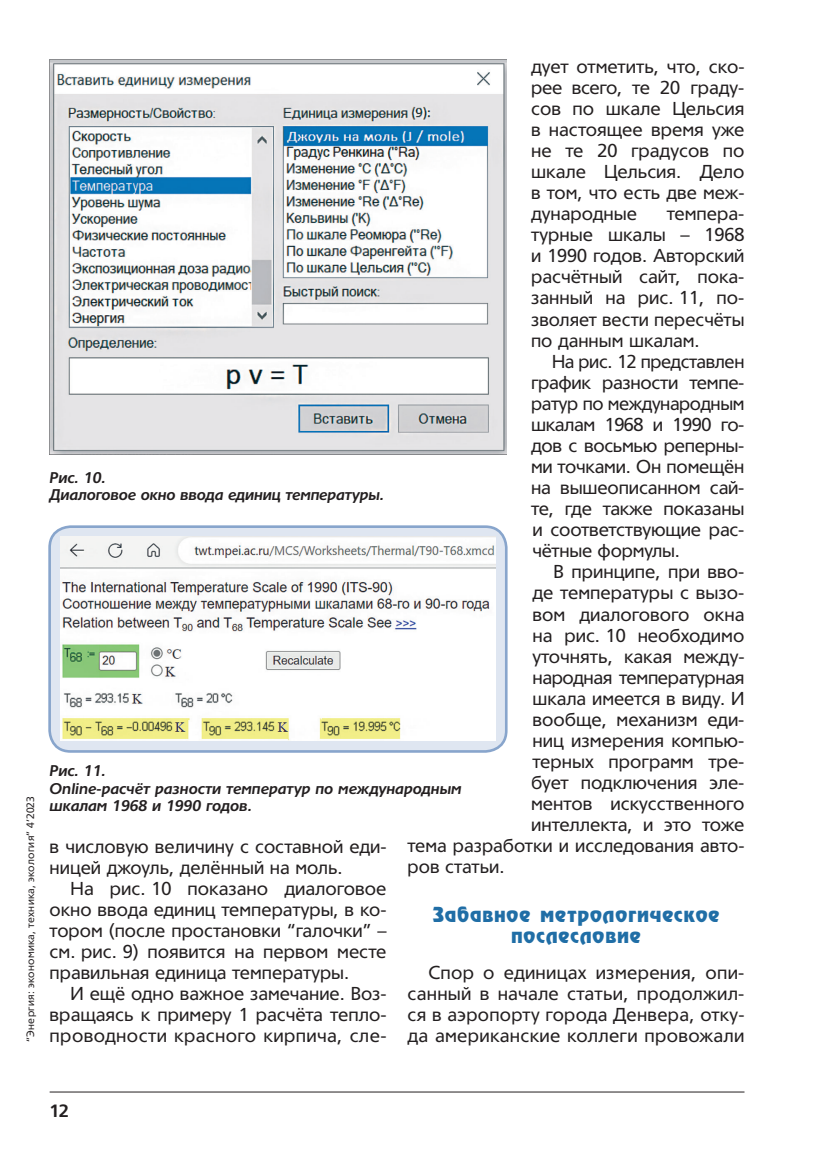
<style>
.page{position:relative;width:814px;height:1166px;background:#fff}
.page>*{position:absolute;margin:0;border:0;box-sizing:border-box;transform-origin:0 0}
.t1{font:22.75px/21px "Regata";letter-spacing:.02em;color:#206ea6;text-align:center}
.t2{font:18.38px/21px "Tornado Cyr";color:#231f20;text-align:justify}
.t3{font:18.38px "Tornado Cyr";letter-spacing:-.02em;color:#231f20}
.t4{font:700 17.5px "Tornado Cyr";color:#231f20}
.t5{font:italic 700 15.22px/17.5px "Tornado Cyr";color:#231f20}
.t6{font:10.5px "Tornado Cyr";letter-spacing:.03em;color:#231f20}
</style>
<div class="page">
<hr style="left:50px;top:1091px;width:694px;height:1px;background:#231f20">
<img style="left:50px;top:60px;width:456px;height:394px">
<div style="left:50px;top:527px;width:456px;height:224px;background:#dfe6f1;border-radius:21px"></div>
<div style="left:48px;top:525px;width:459px;height:228px;border:3px solid #88a5cc;border-radius:21px"></div>
<img style="left:60px;top:537px;width:435px;height:203px">
<p class="t6" style="left:23px;top:1041px;width:247px;rotate:-90deg">“Энергия: экономика, техника, экология” 4’2023</p>
<p class="t2" style="left:531px;top:55px;width:215px">дует отметить, что, ско&shy;рее всего, те 20 граду&shy;сов по шкале Цельсия в настоящее время уже не те 20 градусов по шкале Цельсия. Дело в том, что есть две меж&shy;дународные</p>
<p class="t2" style="left:531px;top:202px;width:215px;text-indent:136px">темпера&shy;турные шкалы – 1968 и 1990 годов. Авторский расчётный сайт, пока&shy;занный на рис. 11, по&shy;зволяет вести пересчёты по данным шкалам.</p>
<p class="t2" style="left:531px;top:349px;width:215px;text-indent:21px">На рис. 12 представлен график разности темпе&shy;ратур по международным шкалам 1968 и 1990 го&shy;дов с восьмью реперны&shy;ми точками. Он помещён на вышеописанном сай&shy;те, где также показаны и соответствующие рас&shy;чётные формулы.</p>
<p class="t2" style="left:553px;top:560px;width:192px">В принципе, при вво-</p>
<p class="t2" style="left:532px;top:581px;width:213px">де температуры с вызо-</p>
<p class="t2" style="left:532px;top:602px;width:213px">вом диалогового окна</p>
<p class="t2" style="left:532px;top:623px;width:213px">на рис. 10 необходимо</p>
<p class="t2" style="left:532px;top:644px;width:212px">уточнять, какая между-</p>
<p class="t3" style="left:532px;top:664px;width:213px">народная температурная</p>
<p class="t2" style="left:532px;top:687px;width:214px">шкала имеется в виду. И</p>
<p class="t2" style="left:532px;top:708px;width:213px">вообще, механизм еди-</p>
<p class="t2" style="left:532px;top:729px;width:213px">ниц измерения компью-</p>
<p class="t2" style="left:532px;top:750px;width:213px">терных программ тре-</p>
<p class="t2" style="left:531px;top:771px;width:215px">бует подключения эле-</p>
<p class="t2" style="left:531px;top:792px;width:215px">ментов искусственного</p>
<p class="t3" style="left:531px;top:812px;width:215px">интеллекта, и это тоже</p>
<p class="t2" style="left:407px;top:834px;width:338px">тема разработки и исследования авто-</p>
<p class="t2" style="left:407px;top:855px;width:98px">ров статьи.</p>
<p class="t1" style="left:432px;top:904px;width:289px">Забавное метрологическое послесловие</p>
<p class="t2" style="left:407px;top:960px;width:338px;text-indent:21px">Спор о единицах измерения, опи&shy;санный в начале статьи, продолжил&shy;ся в аэропорту города Денвера, отку&shy;да американские коллеги провожали</p>
<p class="t5" style="left:50px;top:469px;width:336px">Рис. 10.<br>Диалоговое окно ввода единиц температуры.</p>
<p class="t5" style="left:50px;top:762px;width:413px">Рис. 11.<br>Online-расчёт разности температур по международным шкалам 1968 и 1990 годов.</p>
<p class="t2" style="left:50px;top:835px;width:338px">в числовую величину с составной еди&shy;ницей джоуль, делённый на моль.</p>
<p class="t2" style="left:50px;top:877px;width:338px;text-indent:21px">На рис. 10 показано диалоговое окно ввода единиц температуры, в ко&shy;тором (после простановки “галочки” – см. рис. 9) появится на первом месте правильная единица температуры.</p>
<p class="t2" style="left:50px;top:982px;width:338px;text-indent:21px">И ещё одно важное замечание. Воз&shy;вращаясь к примеру 1 расчёта тепло&shy;проводности красного кирпича, сле-</p>
<p class="t4" style="left:50px;top:1098px;width:21px">12</p>
</div>
